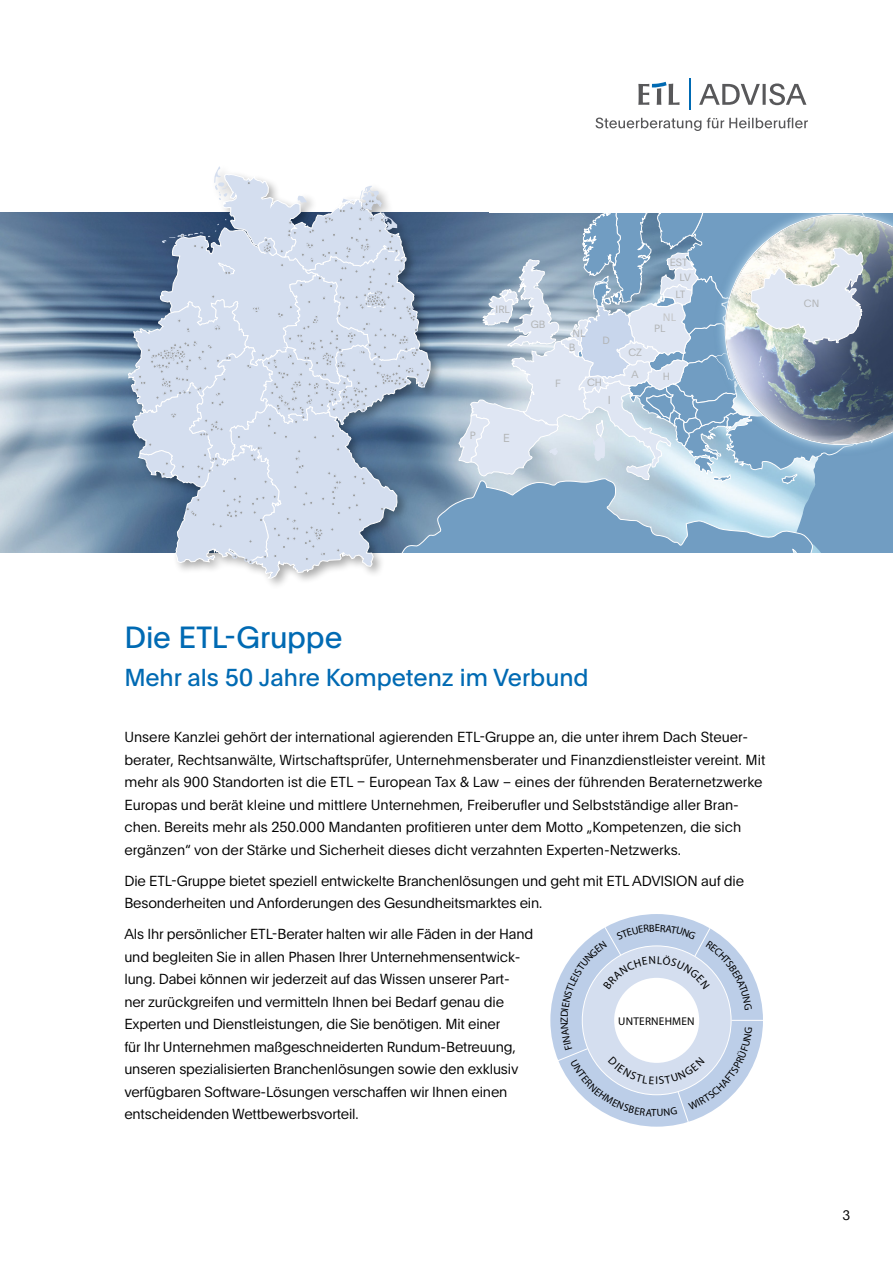
<style>
.page{position:relative;width:893px;height:1263px;background:#fff}
.page>*{position:absolute;margin:0;border:0;box-sizing:border-box;transform-origin:0 0}
.t1{font:30px "Plain";letter-spacing:-.005em;color:#006ab3}
.t2{font:24px "Plain";color:#006ab3}
.t3{font:300 14.25px/22.5px "Plain";letter-spacing:-.01em;color:#000}
.t4{font:300 13.5px "Plain";color:#000}
.t5{font:300 11.4px "Plain";color:#b1b3b4}
.t6{font:11.25px "Myriad Pro";letter-spacing:.02em;color:#000}
.t7{font:300 10.5px "Plain";color:#c2c3c4}
.t8{font:300 10.35px/13.8px "Plain";color:#b1b3b4}
</style>
<div class="page">
<img style="left:0;top:213px;width:125px;height:340px">
<div style="left:847px;top:484px;width:46px;height:69px;background:#719dc2"></div>
<svg style="left:443px;top:477px;width:404px;height:76px;background:#8db2cf"></svg>
<div style="left:125px;top:164px;width:318px;height:426px;background:#000;opacity:.33"></div>
<svg style="left:128px;top:166px;width:303px;height:413px;background:#bcc9da"></svg>
<div style="left:550px;top:914px;width:213px;height:213px;background:#bccee8;border-radius:50%"></div>
<hr style="left:731px;top:1020px;width:32px;height:1px;background:#fff">
<svg style="left:638px;top:82px;width:42px;height:23px"></svg>
<hr style="left:689px;top:79px;width:1px;height:31px;background:#006ab3">
<svg style="left:458px;top:118px;width:435px;height:366px"></svg>
<svg style="left:699px;top:83px;width:107px;height:22px"></svg>
<svg style="left:557px;top:924px;width:195px;height:199px"></svg>
<p class="t8" style="left:496px;top:301px;width:16px">IRL</p>
<p class="t8" style="left:470px;top:427px;width:8px">P</p>
<p class="t5" style="left:503px;top:430px;width:8px">E</p>
<p class="t8" style="left:531px;top:317px;width:16px">GB</p>
<p class="t8" style="left:569px;top:326px;width:18px;text-indent:4px">NL<br>B</p>
<p class="t8" style="left:602px;top:333px;width:9px">D</p>
<p class="t8" style="left:555px;top:375px;width:7px">F</p>
<p class="t8" style="left:587px;top:375px;width:17px">CH</p>
<p class="t5" style="left:608px;top:392px;width:5px">I</p>
<p class="t8" style="left:670px;top:255px;width:19px">EST</p>
<p class="t8" style="left:679px;top:270px;width:13px">LV</p>
<p class="t8" style="left:675px;top:287px;width:11px">LT</p>
<p class="t7" style="left:663px;top:310px;width:15px">NL</p>
<p class="t8" style="left:628px;top:345px;width:15px">CZ</p>
<p class="t8" style="left:654px;top:321px;width:13px">PL</p>
<p class="t8" style="left:631px;top:366px;width:9px">A</p>
<p class="t8" style="left:663px;top:369px;width:9px">H</p>
<p class="t8" style="left:804px;top:296px;width:17px">CN</p>
<h1 class="t1" style="left:124px;top:617px;width:219px">Die ETL-Gruppe</h1>
<h2 class="t2" style="left:124px;top:661px;width:466px">Mehr als 50 Jahre Kompetenz im Verbund</h2>
<p class="t3" style="left:124px;top:725px;width:642px">Unsere Kanzlei gehört der international agierenden ETL-Gruppe an, die unter ihrem Dach Steuer&shy;berater, Rechtsanwälte, Wirtschaftsprüfer, Unternehmensberater und Finanzdienstleister vereint. Mit mehr als 900 Standorten ist die ETL – European Tax &amp; Law – eines der führenden Beraternetzwerke Europas und berät kleine und mittlere Unternehmen, Freiberufler und Selbstständige aller Bran&shy;chen. Bereits mehr als 250.000 Mandanten profitieren unter dem Motto „Kompetenzen, die sich ergänzen“ von der Stärke und Sicherheit dieses dicht verzahnten Experten-Netzwerks.</p>
<p class="t3" style="left:124px;top:869px;width:621px">Die ETL-Gruppe bietet speziell entwickelte Branchenlösungen und geht mit ETL ADVISION auf die<br>Besonderheiten und Anforderungen des Gesundheitsmarktes ein.</p>
<p class="t3" style="left:124px;top:922px;width:410px">Als Ihr persönlicher ETL-Berater halten wir alle Fäden in der Hand und begleiten Sie in allen Phasen Ihrer Unternehmensentwick&shy;lung. Dabei können wir jederzeit auf das Wissen unserer Part&shy;ner zurückgreifen und vermitteln Ihnen bei Bedarf genau die Experten und Dienstleistungen, die Sie benötigen. Mit einer<br>für Ihr Unternehmen maßgeschneiderten Rundum-Betreuung, unseren spezialisierten Branchenlösungen sowie den exklusiv verfügbaren Software-Lösungen verschaffen wir Ihnen einen entscheidenden Wettbewerbsvorteil.</p>
<p class="t6" style="left:618px;top:1014px;width:78px">UNTERNEHMEN</p>
<p class="t4" style="left:843px;top:1206px;width:9px">3</p>
</div>
